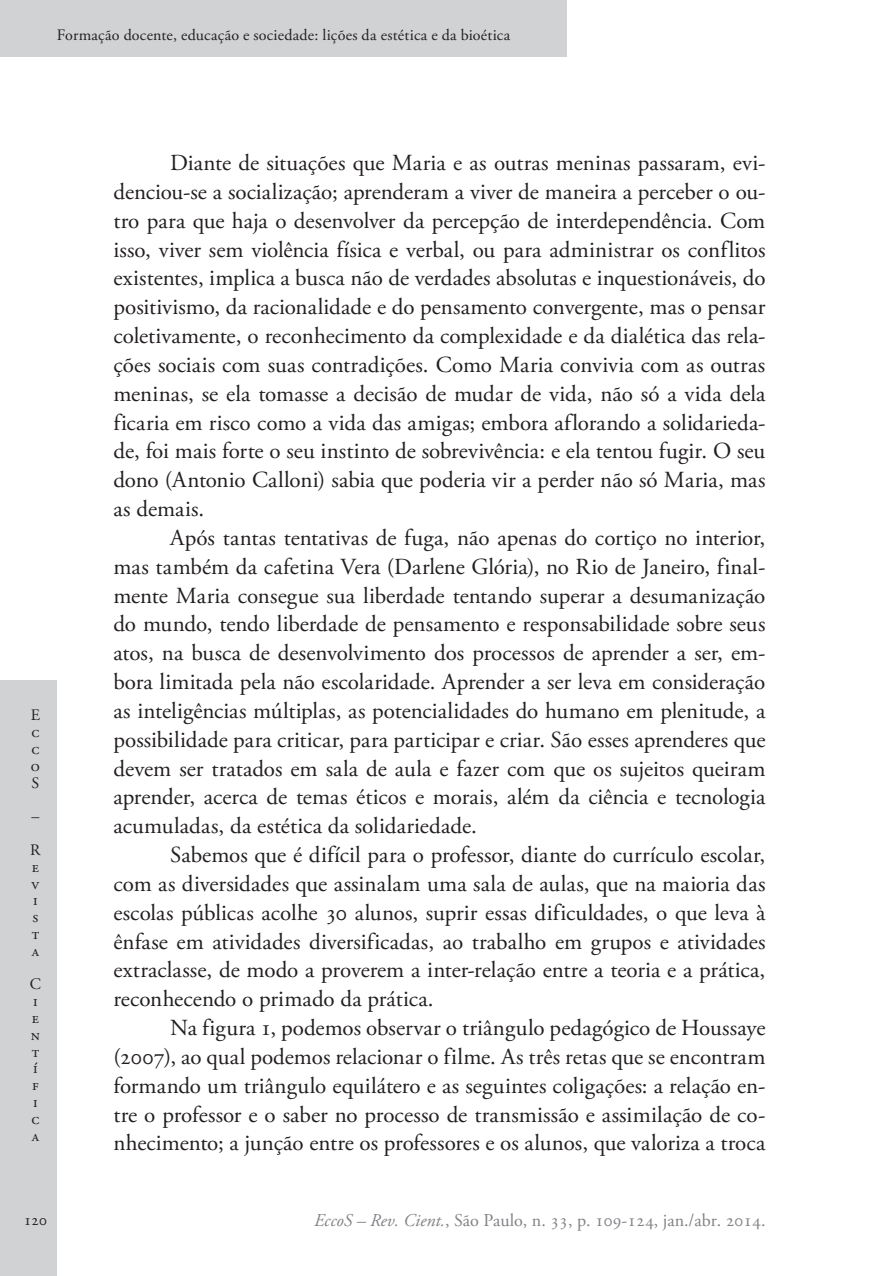
<style>
.page{position:relative;width:879px;height:1276px;background:#fff}
.page>*{position:absolute;margin:0;border:0;box-sizing:border-box;transform-origin:0 0}
.Ec_Normal{font:23px/28.8px "Adobe Garamond Pro";letter-spacing:-.005em;color:#231f20;text-align:justify}
.t1{font:18px "Adobe Garamond Pro";color:#808285}
.t2{font:16px/16.8px "Adobe Garamond Pro";letter-spacing:.015em;color:#231f20;text-align:justify}
.s1{font-style:italic}
</style>
<div class="page">
<div style="left:0;top:680px;width:57px;height:596px;background:#d1d2d4"></div>
<div style="left:0;top:0;width:567px;height:57px;background:#d1d2d4"></div>
<p class="t2" style="left:57px;top:27px;width:455px">Formação docente, educação e sociedade: lições da estética e da bioética</p>
<p class="t2" style="left:31px;top:707px;width:11px">E c c o S</p>
<p class="t2" style="left:30px;top:800px;width:12px;line-height:33.6px">–<br>R</p>
<p class="t2" style="left:32px;top:859px;width:9px">e v i s t a</p>
<p class="t2" style="left:30px;top:976px;width:13px;text-align:left">C i e n t í f i c a</p>
<p class="Ec_Normal" style="left:113px;top:149px;width:654px;text-indent:57px">Diante de situações que Maria e as outras meninas passaram, evi&shy;denciou-se a socialização; aprenderam a viver de maneira a perceber o ou&shy;tro para que haja o desenvolver da percepção de interdependência. Com isso, viver sem violência física e verbal, ou para administrar os conflitos existentes, implica a busca não de verdades absolutas e inquestionáveis, do positivismo, da racionalidade e do pensamento convergente, mas o pensar coletivamente, o reconhecimento da complexidade e da dialética das rela&shy;ções sociais com suas contradições. Como Maria convivia com as outras meninas, se ela tomasse a decisão de mudar de vida, não só a vida dela ficaria em risco como a vida das amigas; embora aflorando a solidarieda&shy;de, foi mais forte o seu instinto de sobrevivência: e ela tentou fugir. O seu dono (Antonio Calloni) sabia que poderia vir a perder não só Maria, mas as demais.</p>
<p class="Ec_Normal" style="left:113px;top:524px;width:654px;text-indent:57px">Após tantas tentativas de fuga, não apenas do cortiço no interior, mas também da cafetina Vera (Darlene Glória), no Rio de Janeiro, final&shy;mente Maria consegue sua liberdade tentando superar a desumanização do mundo, tendo liberdade de pensamento e responsabilidade sobre seus atos, na busca de desenvolvimento dos processos de aprender a ser, em&shy;bora limitada pela não escolaridade. Aprender a ser leva em consideração as inteligências múltiplas, as potencialidades do humano em plenitude, a possibilidade para criticar, para participar e criar. São esses aprenderes que devem ser tratados em sala de aula e fazer com que os sujeitos queiram aprender, acerca de temas éticos e morais, além da ciência e tecnologia acumuladas, da estética da solidariedade.</p>
<p class="Ec_Normal" style="left:113px;top:841px;width:653px;text-indent:57px">Sabemos que é difícil para o professor, diante do currículo escolar, com as diversidades que assinalam uma sala de aulas, que na maioria das escolas públicas acolhe 30 alunos, suprir essas dificuldades, o que leva à ênfase em atividades diversificadas, ao trabalho em grupos e atividades extraclasse, de modo a proverem a inter-relação entre a teoria e a prática, reconhecendo o primado da prática.</p>
<p class="Ec_Normal" style="left:113px;top:1014px;width:653px;text-indent:57px">Na figura 1, podemos observar o triângulo pedagógico de Houssaye (2007), ao qual podemos relacionar o filme. As três retas que se encontram formando um triângulo equilátero e as seguintes coligações: a relação en&shy;tre o professor e o saber no processo de transmissão e assimilação de co&shy;nhecimento; a junção entre os professores e os alunos, que valoriza a troca</p>
<p class="t2" style="left:24px;top:1212px;width:25px">120</p>
<p class="t1" style="left:314px;top:1209px;width:453px"><span class="s1">EccoS – Rev. Cient.</span>, São Paulo, n. 33, p. 109-124, jan./abr. 2014.</p>
</div>
